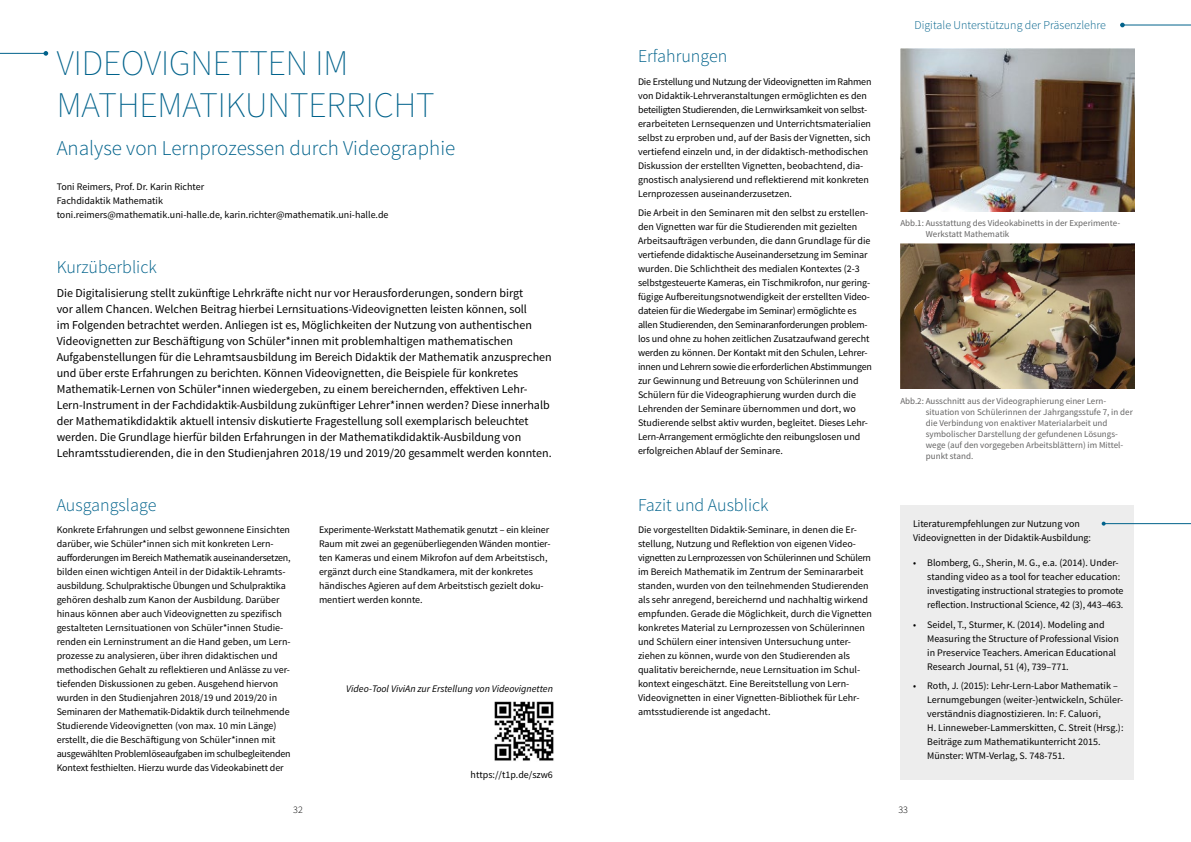
<style>
.page{position:relative;width:1191px;height:842px;background:#fff}
.page>*{position:absolute;margin:0;border:0;box-sizing:border-box;transform-origin:0 0}
.t1{font:200 36px/42px "Source Sans Pro";color:#00628b}
.t2{font:300 21px "Source Sans Pro";color:#00628b}
.t3{font:300 18px "Source Sans Pro";color:#00628b}
.t4{font:12px/16px "Source Sans Pro";color:#000}
.t5{font:300 12px "Source Sans Pro";color:#00628b}
.t6{font:10px/14px "Source Sans Pro";color:#000}
.t7{font:italic 10px "Source Sans Pro";color:#000}
.t8{font:300 10px "Source Sans Pro";color:#000}
.t9{font:9px/11px "Source Sans Pro";color:#646363}
</style>
<div class="page">
<hr style="left:1120px;top:25px;width:71px;height:1px;background:#00628b">
<svg style="left:1120px;top:23px;width:4px;height:4px"></svg>
<hr style="left:0;top:53px;width:47px;height:1px;background:#00628b">
<svg style="left:44px;top:51px;width:4px;height:5px"></svg>
<div style="left:900px;top:505px;width:234px;height:275px;background:#ededed"></div>
<img style="left:494px;top:701px;width:60px;height:60px">
<img style="left:900px;top:244px;width:234px;height:145px">
<img style="left:900px;top:48px;width:234px;height:163px">
<hr style="left:1103px;top:523px;width:88px;height:1px;background:#00628b">
<svg style="left:1101px;top:522px;width:4px;height:4px"></svg>
<h1 class="t1" style="left:57px;top:42px;width:379px">VIDEOVIGNETTEN IM<br>MATHEMATIKUNTERRICHT</h1>
<h2 class="t2" style="left:57px;top:135px;width:400px">Analyse von Lernprozessen durch Videographie</h2>
<p class="t6" style="left:57px;top:180px;width:333px">Toni Reimers, Prof. Dr. Karin Richter<br>Fachdidaktik Mathematik<br>toni.reimers@mathematik.uni-halle.de, karin.richter@mathematik.uni-halle.de</p>
<h3 class="t3" style="left:57px;top:256px;width:102px">Kurzüberblick</h3>
<p class="t4" style="left:57px;top:285px;width:496px">Die Digitalisierung stellt zukünftige Lehrkräfte nicht nur vor Herausforderungen, sondern birgt<br>vor allem Chancen. Welchen Beitrag hierbei Lernsituations-Videovignetten leisten können, soll<br>im Folgenden betrachtet werden. Anliegen ist es, Möglichkeiten der Nutzung von authentischen Videovignetten zur Beschäftigung von Schüler*innen mit problemhaltigen mathematischen Aufgabenstellungen für die Lehramtsausbildung im Bereich Didaktik der Mathematik anzusprechen und über erste Erfahrungen zu berichten. Können Videovignetten, die Beispiele für konkretes Mathematik-Lernen von Schüler*innen wiedergeben, zu einem bereichernden, effektiven Lehr-Lern-Instrument in der Fachdidaktik-Ausbildung zukünftiger Lehrer*innen werden? Diese innerhalb der Mathematikdidaktik aktuell intensiv diskutierte Fragestellung soll exemplarisch beleuchtet werden. Die Grundlage hierfür bilden Erfahrungen in der Mathematikdidaktik-Ausbildung von Lehramtsstudierenden, die in den Studienjahren 2018/19 und 2019/20 gesammelt werden konnten.</p>
<h3 class="t3" style="left:57px;top:494px;width:101px">Ausgangslage</h3>
<p class="t6" style="left:57px;top:523px;width:235px">Konkrete Erfahrungen und selbst gewonnene Einsichten darüber, wie Schüler*innen sich mit konkreten Lern&shy;aufforderungen im Bereich Mathematik auseinandersetzen, bilden einen wichtigen Anteil in der Didaktik-Lehramts&shy;ausbildung. Schulpraktische Übungen und Schulpraktika gehören deshalb zum Kanon der Ausbildung. Darüber hinaus können aber auch Videovignetten zu spezifisch gestalteten Lernsituationen von Schüler*innen Studie&shy;renden ein Lerninstrument an die Hand geben, um Lern&shy;prozesse zu analysieren, über ihren didaktischen und methodischen Gehalt zu reflektieren und Anlässe zu ver&shy;tiefenden Diskussionen zu geben. Ausgehend hiervon wurden in den Studienjahren 2018/19 und 2019/20 in Seminaren der Mathematik-Didaktik durch teilnehmende Studierende Videovignetten (von max. 10 min Länge) erstellt, die die Beschäftigung von Schüler*innen mit ausgewählten Problemlöseaufgaben im schulbegleitenden Kontext festhielten. Hierzu wurde das Videokabinett der</p>
<p class="t6" style="left:319px;top:523px;width:233px">Experimente-Werkstatt Mathematik genutzt – ein kleiner Raum mit zwei an gegenüberliegenden Wänden montier&shy;ten Kameras und einem Mikrofon auf dem Arbeitstisch, ergänzt durch eine Standkamera, mit der konkretes händisches Agieren auf dem Arbeitstisch gezielt doku&shy;mentiert werden konnte.</p>
<p class="t7" style="left:346px;top:682px;width:208px">Video-Tool ViviAn zur Erstellung von Videovignetten</p>
<p class="t6" style="left:470px;top:768px;width:84px">https://t1p.de/szw6</p>
<h3 class="t3" style="left:638px;top:45px;width:91px">Erfahrungen</h3>
<p class="t6" style="left:638px;top:75px;width:235px">Die Erstellung und Nutzung der Videovignetten im Rahmen von Didaktik-Lehrveranstaltungen ermöglichten es den beteiligten Studierenden, die Lernwirksamkeit von selbst&shy;erarbeiteten Lernsequenzen und Unterrichtsmaterialien selbst zu erproben und, auf der Basis der Vignetten, sich vertiefend einzeln und, in der didaktisch-methodischen Diskussion der erstellten Vignetten, beobachtend, dia&shy;gnostisch analysierend und reflektierend mit konkreten Lernprozessen auseinanderzusetzen.</p>
<p class="t6" style="left:638px;top:206px;width:235px">Die Arbeit in den Seminaren mit den selbst zu erstellen&shy;den Vignetten war für die Studierenden mit gezielten Arbeitsaufträgen verbunden, die dann Grundlage für die vertiefende didaktische Auseinandersetzung im Seminar wurden. Die Schlichtheit des medialen Kontextes (2-3 selbstgesteuerte Kameras, ein Tischmikrofon, nur gering&shy;fügige Aufbereitungsnotwendigkeit der erstellten Video&shy;dateien für die Wiedergabe im Seminar) ermöglichte es allen Studierenden, den Seminaranforderungen problem&shy;los und ohne zu hohen zeitlichen Zusatzaufwand gerecht werden zu können. Der Kontakt mit den Schulen, Lehrer&shy;innen und Lehrern sowie die erforderlichen Abstimmungen zur Gewinnung und Betreuung von Schülerinnen und Schülern für die Videographierung wurden durch die Lehrenden der Seminare übernommen und dort, wo Studierende selbst aktiv wurden, begleitet. Dieses Lehr-Lern-Arrangement ermöglichte den reibungslosen und erfolgreichen Ablauf der Seminare.</p>
<h3 class="t3" style="left:638px;top:494px;width:132px">Fazit und Ausblick</h3>
<p class="t5" style="left:914px;top:18px;width:193px">Digitale Unterstützung der Präsenzlehre</p>
<p class="t9" style="left:926px;top:218px;width:196px;text-indent:-26px">Abb.1: Ausstattung des Videokabinetts in der Experimente-<br>Werkstatt Mathematik</p>
<p class="t9" style="left:926px;top:396px;width:208px;text-indent:-26px">Abb.2: Ausschnitt aus der Videographierung einer Lern&shy;situation von Schülerinnen der Jahrgangsstufe 7, in der die Verbindung von enaktiver Materialarbeit und symbolischer Darstellung der gefundenen Lösungs&shy;wege (auf den vorgegeben Arbeitsblättern) im Mittel&shy;punkt stand.</p>
<p class="t6" style="left:638px;top:523px;width:235px">Die vorgestellten Didaktik-Seminare, in denen die Er&shy;stellung, Nutzung und Reflektion von eigenen Video&shy;vignetten zu Lernprozessen von Schülerinnen und Schülern im Bereich Mathematik im Zentrum der Seminararbeit standen, wurden von den teilnehmenden Studierenden als sehr anregend, bereichernd und nachhaltig wirkend empfunden. Gerade die Möglichkeit, durch die Vignetten konkretes Material zu Lernprozessen von Schülerinnen und Schülern einer intensiven Untersuchung unter&shy;ziehen zu können, wurde von den Studierenden als qualitativ bereichernde, neue Lernsituation im Schul&shy;kontext eingeschätzt. Eine Bereitstellung von Lern-Videovignetten in einer Vignetten-Bibliothek für Lehr&shy;amtsstudierende ist angedacht.</p>
<p class="t6" style="left:913px;top:516px;width:179px">Literaturempfehlungen zur Nutzung von<br>Videovignetten in der Didaktik-Ausbildung:</p>
<p class="t6" style="left:927px;top:556px;width:198px;text-indent:-14px">• Blomberg, G., Sherin, M. G., e.a. (2014). Under&shy;standing video as a tool for teacher education: investigating instructional strategies to promote reflection. Instructional Science, 42 (3), 443–463.</p>
<p class="t6" style="left:927px;top:617px;width:193px;text-indent:-14px">• Seidel, T., Sturmer, K. (2014). Modeling and Measuring the Structure of Professional Vision in Preservice Teachers. American Educational Research Journal, 51 (4), 739–771.</p>
<p class="t6" style="left:927px;top:679px;width:198px;text-indent:-14px">• Roth, J. (2015): Lehr-Lern-Labor Mathematik – Lernumgebungen (weiter-)entwickeln, Schüler&shy;verständnis diagnostizieren. In: F. Caluori,<br>H. Linneweber-Lammerskitten, C. Streit (Hrsg.):<br>Beiträge zum Mathematikunterricht 2015.<br>Münster: WTM-Verlag, S. 748-751.</p>
<p class="t8" style="left:293px;top:804px;width:11px">32</p>
<p class="t8" style="left:898px;top:804px;width:11px">33</p>
</div>
